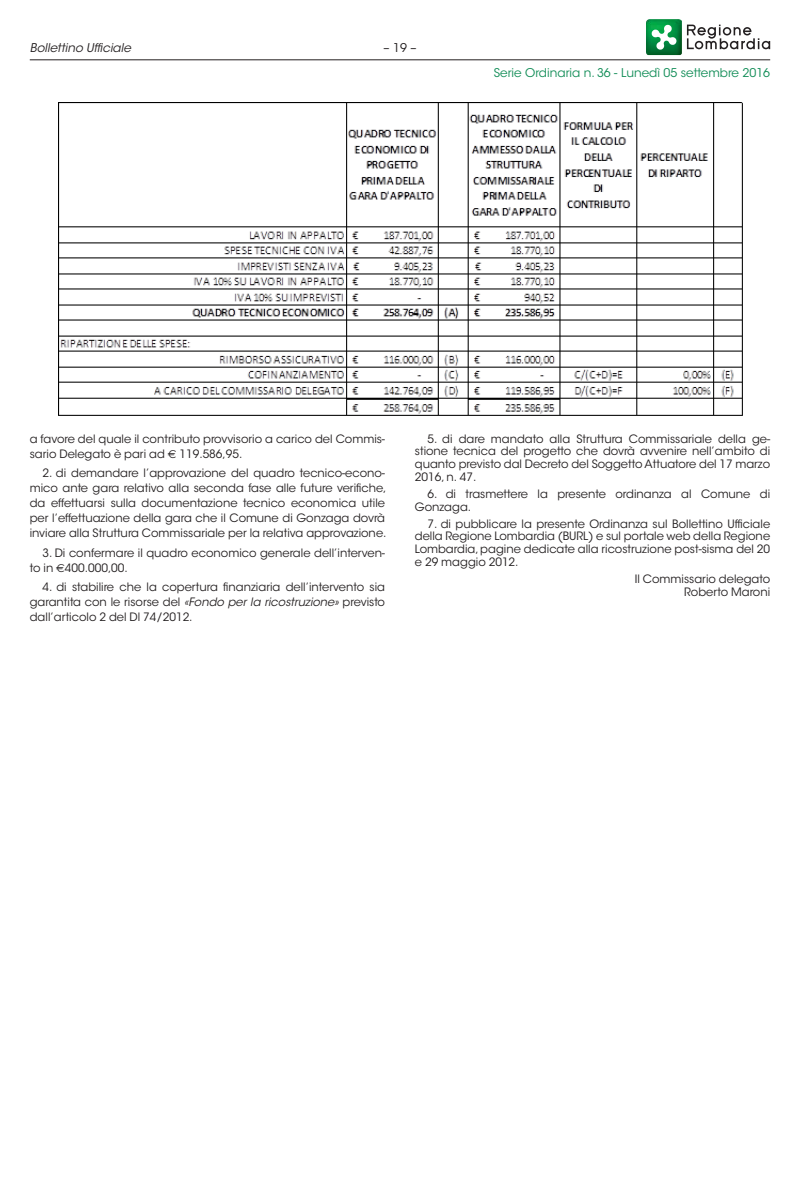
<style>
.page{position:relative;width:800px;height:1182px;background:#fff}
.page>*{position:absolute;margin:0;border:0;box-sizing:border-box;transform-origin:0 0}
.t1{font:12px "ITC Avant Garde Std";color:#108c56}
.t2{font:italic 12px "ITC Avant Garde Std";color:#231f20}
.t3{font:12px "ITC Avant Garde Std";color:#231f20}
.Interni_Txt_Book{font:11.55px/15.1px "ITC Avant Garde Std";color:#231f20;text-align:justify}
._08___firma{font:11.55px "ITC Avant Garde Std";color:#231f20}
.s1{font-family:"Euro Sans Std"}
.s2{font-style:italic}
</style>
<div class="page">
<svg style="left:686px;top:25px;width:84px;height:24px"></svg>
<img style="left:646px;top:19px;width:35px;height:36px">
<svg style="left:651px;top:24px;width:25px;height:26px"></svg>
<hr style="left:30px;top:59px;width:740px;height:1px;background:#231f20">
<img style="left:58px;top:103px;width:684px;height:313px">
<p class="t2" style="left:30px;top:40px;width:103px">Bollettino Ufficiale</p>
<p class="t3" style="left:383px;top:40px;width:34px">– 19 –</p>
<p class="t1" style="left:493px;top:65px;width:278px">Serie Ordinaria n. 36 - Lunedì 05 settembre 2016</p>
<p class="Interni_Txt_Book" style="left:30px;top:431px;width:357px">a favore del quale il contributo provvisorio a carico del Commis&shy;sario Delegato è pari ad <span class="s1">€</span> 119.586,95.</p>
<p class="Interni_Txt_Book" style="left:30px;top:465px;width:358px;text-indent:13px">2. di demandare l’approvazione del quadro tecnico-econo&shy;mico ante gara relativo alla seconda fase alle future verifiche, da effettuarsi sulla documentazione tecnico economica utile per l’effettuazione della gara che il Comune di Gonzaga dovrà inviare alla Struttura Commissariale per la relativa approvazione.</p>
<p class="Interni_Txt_Book" style="left:30px;top:545px;width:357px;text-indent:13px">3. Di confermare il quadro economico generale dell’interven&shy;to in <span class="s1">€</span>400.000,00.</p>
<p class="Interni_Txt_Book" style="left:30px;top:579px;width:357px;text-indent:13px">4. di stabilire che la copertura finanziaria dell’intervento sia garantita con le risorse del <span class="s2">«Fondo per la ricostruzione»</span> previsto dall’articolo 2 del Dl 74/2012.</p>
<p class="Interni_Txt_Book" style="left:415px;top:432px;width:357px;line-height:12.8px;text-indent:13px">5. di dare mandato alla Struttura Commissariale della ge&shy;stione tecnica del progetto che dovrà avvenire nell’ambito di quanto previsto dal Decreto del Soggetto Attuatore del 17 marzo 2016, n. 47.</p>
<p class="Interni_Txt_Book" style="left:415px;top:487px;width:357px;line-height:12.8px;text-indent:13px">6. di trasmettere la presente ordinanza al Comune di<br>Gonzaga.</p>
<p class="Interni_Txt_Book" style="left:415px;top:517px;width:357px;line-height:12.8px;text-indent:13px">7. di pubblicare la presente Ordinanza sul Bollettino Ufficiale della Regione Lombardia (BURL) e sul portale web della Regione Lombardia, pagine dedicate alla ricostruzione post-sisma del 20 e 29 maggio 2012.</p>
<p class="_08___firma" style="left:634px;top:571px;width:137px">Il Commissario delegato</p>
<p class="_08___firma" style="left:684px;top:584px;width:87px">Roberto Maroni</p>
</div>
